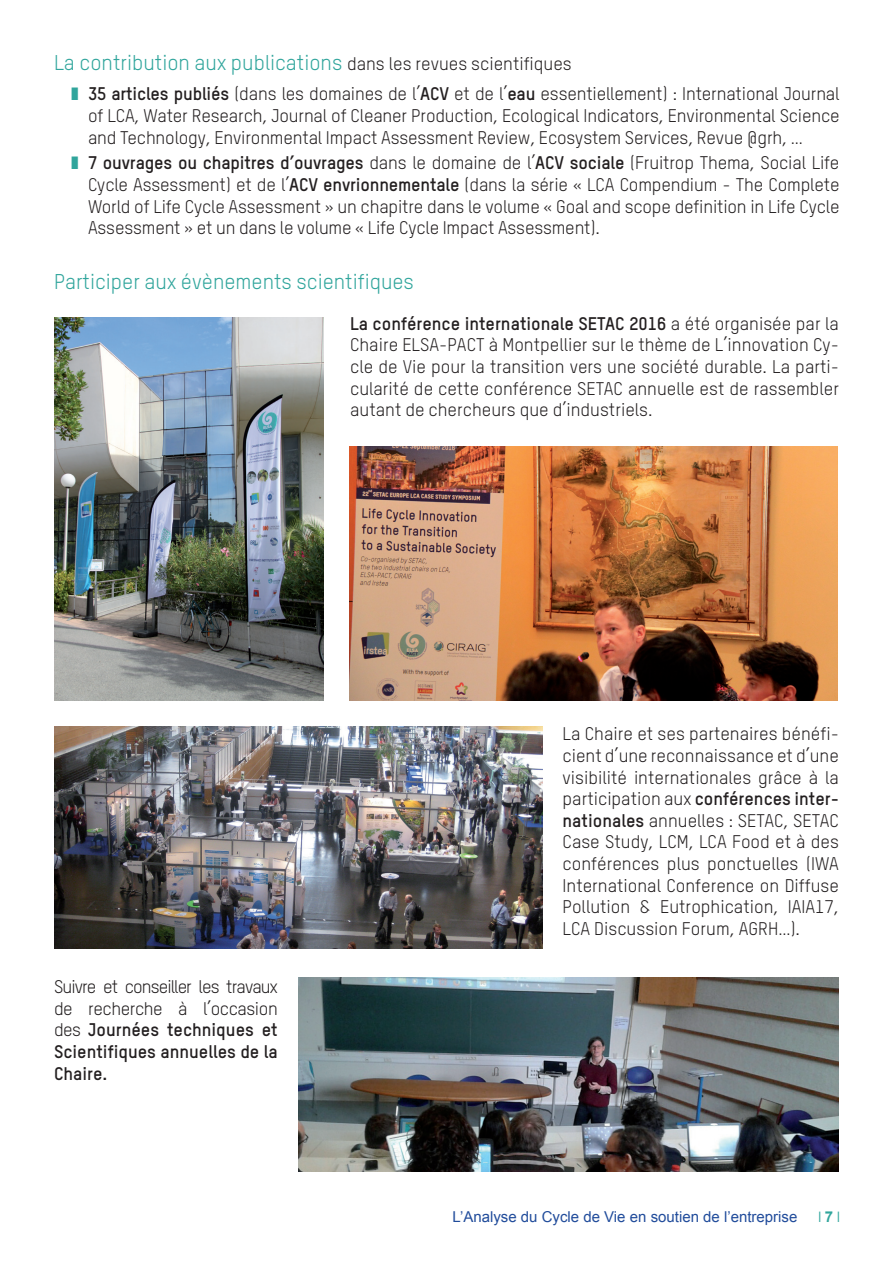
<style>
.page{position:relative;width:893px;height:1263px;background:#fff}
.page>*{position:absolute;margin:0;border:0;box-sizing:border-box;transform-origin:0 0}
.t1{font:21px "TSTAR";color:#30a59c}
.t2{font:18px/21.6px "TSTAR";letter-spacing:-.01em;color:#231f20;text-align:justify}
.t3{font:15px "Arial";color:#214c9b}
.t4{font:700 15px "Arial";color:#30a59c}
.s1{font-size:18px;color:#231f20}
.s2{font-weight:700}
</style>
<div class="page">
<img style="left:54px;top:318px;width:269px;height:383px">
<img style="left:54px;top:727px;width:489px;height:221px">
<img style="left:298px;top:977px;width:541px;height:195px">
<img style="left:349px;top:446px;width:489px;height:255px">
<p class="t1" style="left:54px;top:50px;width:519px">La contribution aux publications <span class="s1">dans les revues scientifiques</span></p>
<p class="t2" style="left:88px;top:83px;width:753px"><span class="s2">35 articles publiés</span> (dans les domaines de l’<span class="s2">ACV</span> et de l’<span class="s2">eau</span> essentiellement) : International Journal of LCA, Water Research, Journal of Cleaner Production, Ecological Indicators, Environmental Science and Technology, Environmental Impact Assessment Review, Ecosystem Services, Revue @grh, …</p>
<p class="t2" style="left:88px;top:152px;width:753px"><span class="s2">7 ouvrages ou chapitres d’ouvrages</span> dans le domaine de l’<span class="s2">ACV sociale</span> (Fruitrop Thema, Social Life Cycle Assessment) et de l’<span class="s2">ACV envrionnementale</span> (dans la série « LCA Compendium - The Complete World of Life Cycle Assessment » un chapitre dans le volume « Goal and scope definition in Life Cycle Assessment » et un dans le volume « Life Cycle Impact Assessment).</p>
<p class="t1" style="left:54px;top:269px;width:361px">Participer aux évènements scientifiques</p>
<p class="t2" style="left:350px;top:312px;width:490px"><span class="s2">La conférence internationale SETAC 2016</span> a été organisée par la Chaire ELSA-PACT à Montpellier sur le thème de L’innovation Cy&shy;cle de Vie pour la transition vers une société durable. La parti&shy;cularité de cette conférence SETAC annuelle est de rassembler autant de chercheurs que d’industriels.</p>
<p class="t2" style="left:54px;top:976px;width:225px">Suivre et conseiller les travaux de recherche à l’occasion des <span class="s2">Journées techniques et Scientifiques annuelles de la Chaire.</span></p>
<p class="t2" style="left:563px;top:723px;width:278px">La Chaire et ses partenaires bénéfi&shy;cient d’une reconnaissance et d’une visibilité internationales grâce à la participation aux <span class="s2">conférences inter&shy;nationales</span> annuelles : SETAC, SETAC Case Study, LCM, LCA Food et à des conférences plus ponctuelles (IWA International Conference on Diffuse Pollution &amp; Eutrophication, IAIA17, LCA Discussion Forum, AGRH…).</p>
<p class="t3" style="left:452px;top:1207px;width:346px">L’Analyse du Cycle de Vie en soutien de l’entreprise</p>
<p class="t4" style="left:825px;top:1207px;width:10px">7</p>
</div>
